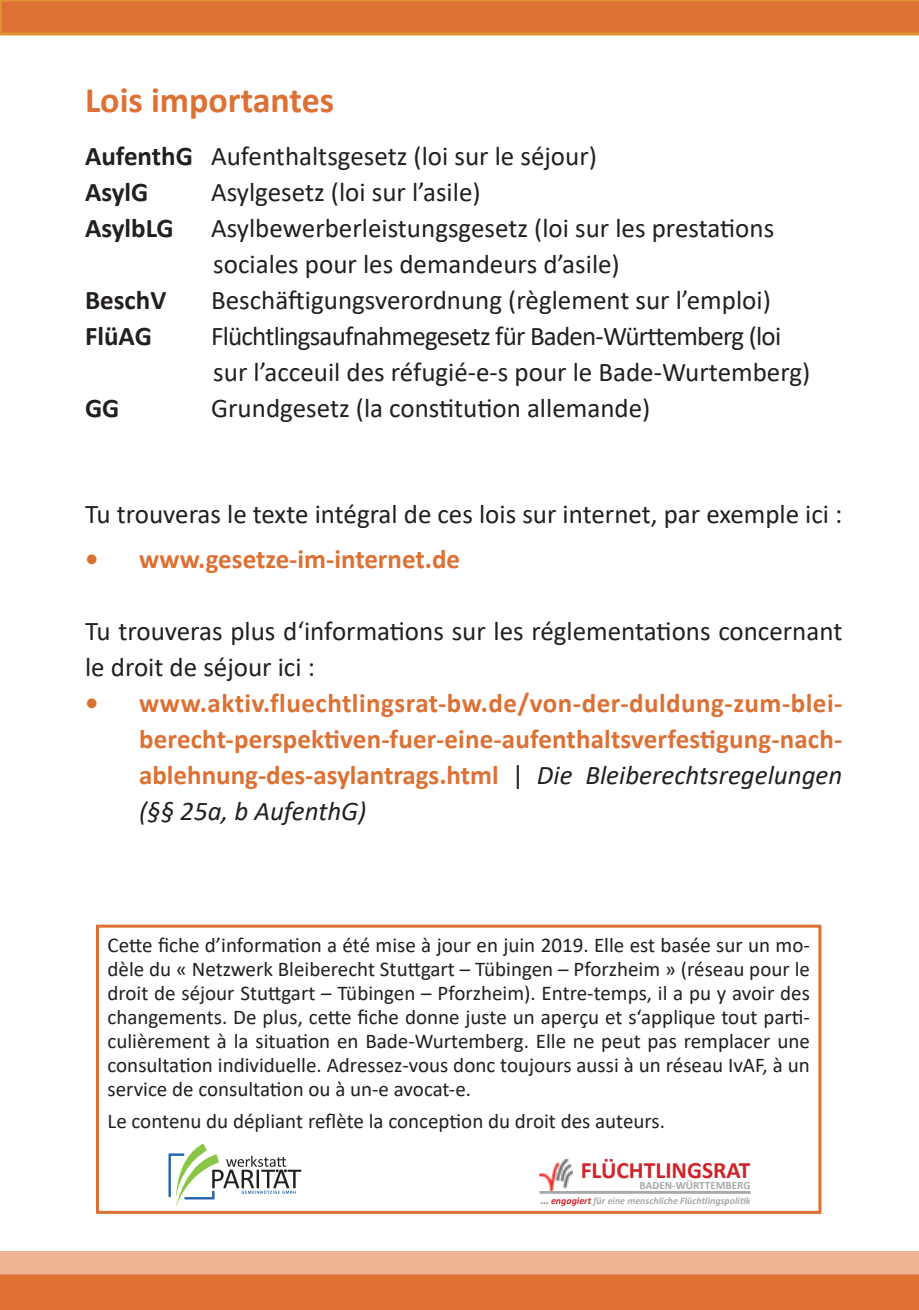
<style>
.page{position:relative;width:919px;height:1310px;background:#fff}
.page>*{position:absolute;margin:0;border:0;box-sizing:border-box;transform-origin:0 0}
.stp-text-Ü2{font:700 36px "Calibri";color:#dd7033}
.stp-text-Ü2-2{font:27px/36px "Calibri";color:#231f20}
.t1{font:700 27px/36px "Calibri";color:#dd7033;text-align:justify}
.stp-text-Ü2-3{font:27px/36px "Calibri";letter-spacing:-.03em;color:#231f20}
.stp-text-Ü2-4{font:700 27px "Calibri";color:#231f20}
.t2{font:700 23.4px "Calibri";color:#d1232a}
.stp-text{font:21px/24px "Calibri";color:#231f20;text-align:justify}
.t3{font:700 11.1px "Calibri";color:#a8a9ad}
.t4{font:italic 700 9.9px "Calibri";color:#a8a9ad}
.s1{font-weight:700}
.s2{font-weight:400;color:#231f20}
.s3{font-weight:400;font-style:italic;color:#231f20}
.s4{color:#6c6d70}
.s5{color:#d1232a}
</style>
<div class="page">
<svg style="left:0;top:0;width:918px;height:36px;background:#dd7635"></svg>
<div style="left:0;top:1276px;width:918px;height:34px;background:#de7033"></div>
<div style="left:0;top:1251px;width:918px;height:25px;background:#edb393"></div>
<div style="left:96px;top:924px;width:725px;height:290px;border:3px solid #dd7033"></div>
<svg style="left:168px;top:1144px;width:133px;height:63px"></svg>
<hr style="left:539px;top:1191px;width:211px;height:2px;background:#a8a9ad">
<img style="left:539px;top:1159px;width:33px;height:31px">
<p class="stp-text-Ü2" style="left:85px;top:75px;width:250px">Lois importantes</p>
<p class="stp-text-Ü2-2" style="left:85px;top:137px;width:513px"><span class="s1">AufenthG</span> Aufenthaltsgesetz (loi sur le séjour)</p>
<p class="stp-text-Ü2-4" style="left:85px;top:173px;width:65px">AsylG</p>
<p class="stp-text-Ü2-2" style="left:211px;top:173px;width:271px">Asylgesetz (loi sur l’asile)</p>
<p class="stp-text-Ü2-4" style="left:85px;top:209px;width:90px">AsylbLG</p>
<p class="stp-text-Ü2-2" style="left:211px;top:209px;width:564px">Asylbewerberleistungsgesetz (loi sur les prestations sociales pour les demandeurs d’asile)</p>
<p class="stp-text-Ü2-4" style="left:85px;top:281px;width:83px">BeschV</p>
<p class="stp-text-Ü2-2" style="left:211px;top:281px;width:561px">Beschäftigungsverordnung (règlement sur l’emploi)</p>
<p class="stp-text-Ü2-4" style="left:85px;top:317px;width:68px">FlüAG</p>
<p class="stp-text-Ü2-3" style="left:211px;top:317px;width:600px">Flüchtlingsaufnahmegesetz für Baden-Württemberg (loi sur l’acceuil des réfugié-e-s pour le Bade-Wurtemberg)</p>
<p class="stp-text-Ü2-4" style="left:85px;top:389px;width:36px">GG</p>
<p class="stp-text-Ü2-2" style="left:211px;top:389px;width:440px">Grundgesetz (la constitution allemande)</p>
<p class="stp-text-Ü2-2" style="left:85px;top:495px;width:758px">Tu trouveras le texte intégral de ces lois sur internet, par exemple ici :</p>
<p class="t1" style="left:85px;top:540px;width:376px">• www.gesetze-im-internet.de</p>
<p class="stp-text-Ü2-2" style="left:85px;top:612px;width:758px">Tu trouveras plus d‘informations sur les réglementations concernant le droit de séjour ici :</p>
<p class="t1" style="left:139px;top:684px;width:704px;text-indent:-54px">• www.aktiv.fluechtlingsrat-bw.de/von-der-duldung-zum-blei&shy;berecht-perspektiven-fuer-eine-aufenthaltsverfestigung-nach&shy;ablehnung-des-asylantrags.html <span class="s2">|</span> <span class="s3">Die Bleiberechtsregelungen (§§ 25a, b AufenthG)</span></p>
<p class="stp-text" style="left:107px;top:932px;width:703px">Cette fiche d’information a été mise à jour en juin 2019. Elle est basée sur un mo&shy;dèle du « Netzwerk Bleiberecht Stuttgart – Tübingen – Pforzheim » (réseau pour le droit de séjour Stuttgart – Tübingen – Pforzheim). Entre-temps, il a pu y avoir des changements. De plus, cette fiche donne juste un aperçu et s‘applique tout parti&shy;culièrement à la situation en Bade-Wurtemberg. Elle ne peut pas remplacer une consultation individuelle. Adressez-vous donc toujours aussi à un réseau IvAF, à un service de consultation ou à un-e avocat-e.</p>
<p class="stp-text" style="left:107px;top:1109px;width:559px">Le contenu du dépliant reflète la conception du droit des auteurs.</p>
<p class="t2" style="left:580px;top:1153px;width:171px">FLÜCHTLINGSRAT</p>
<p class="t3" style="left:639px;top:1177px;width:112px">BADEN-WÜRTTEMBERG</p>
<p class="t4" style="left:540px;top:1193px;width:211px"><span class="s4">...</span> <span class="s5">engagiert</span> für eine menschliche Flüchtlingspolitik</p>
</div>
